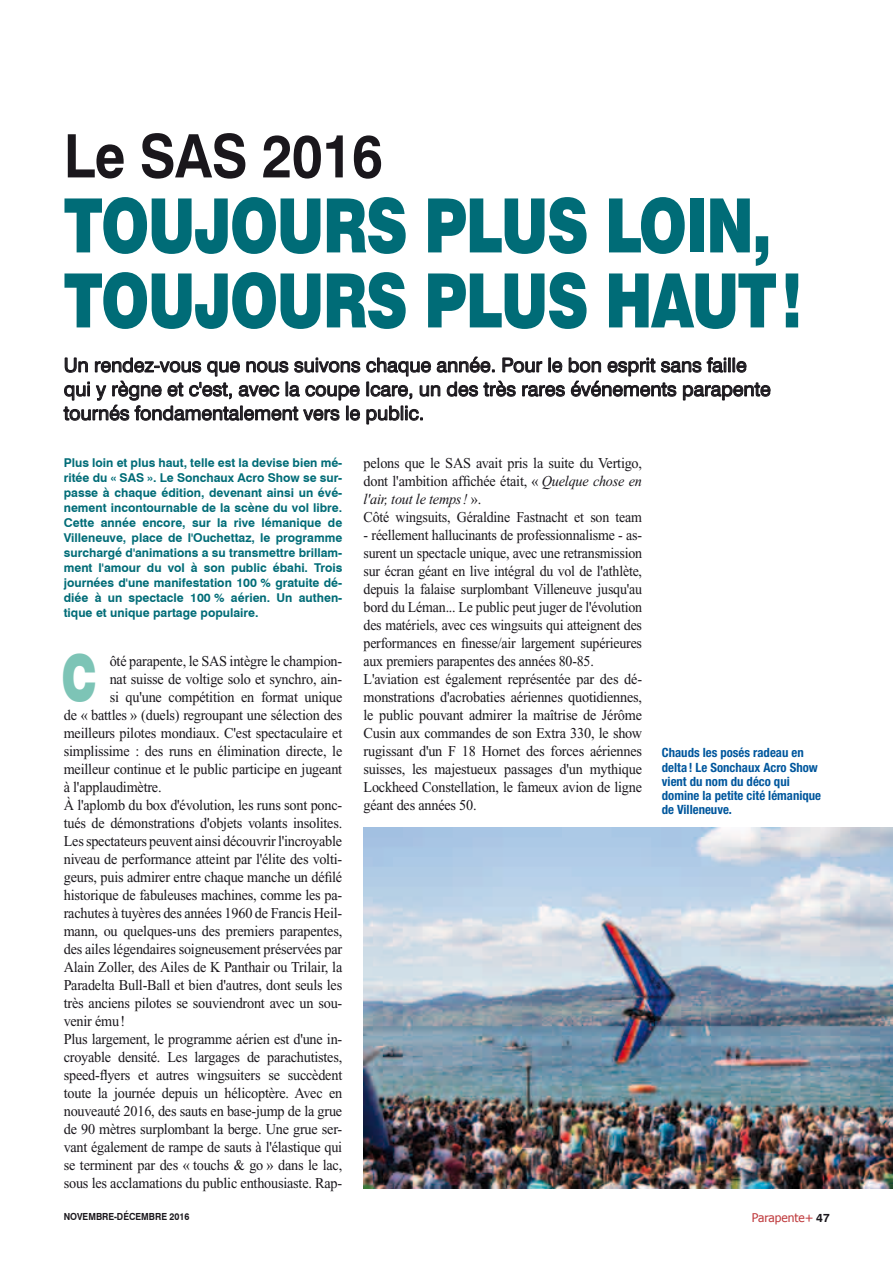
<style>
.page{position:relative;width:893px;height:1263px;background:#fff}
.page>*{position:absolute;margin:0;border:0;box-sizing:border-box;transform-origin:0 0}
.t1{font:900 75px/75px "Swiss 721 BT";letter-spacing:-.025em;color:#006c77;scale:.78 1}
.t2{font:900 66.15px "Swiss 721 BT";color:#7dc4b6;scale:.68 1}
.t3{font:700 60px "Swiss 721 BT";letter-spacing:-.01em;color:#1a171c;scale:.9 1}
.t4{font:19.5px/24px "Swiss 721 BT";color:#1a171c}
.t5{font:15px/18px "Times New Roman";letter-spacing:-.015em;color:#1a171c;scale:.95 1}
.t6{font:15px/18px "Times New Roman";letter-spacing:-.015em;color:#1a171c;scale:.93 1}
.t7{font:700 condensed 12.75px/14.2px "Helvetica Neue";color:#01579d}
.t8{font:700 12.15px/15px "Swiss 721 BT";color:#006c77;text-align:justify}
.t9{font:12px "Tahoma";color:#bf393c}
.t10{font:700 9.75px "Swiss 721 BT";color:#1a171c;scale:.9 1}
.s1{font-style:italic}
.s2{font-family:"Swiss 721 BT";font-weight:700;color:#1a171c}
</style>
<div class="page">
<img style="left:364px;top:827px;width:529px;height:362px">
<svg style="left:63px;top:356px;width:708px;height:69px"></svg>
<h3 class="t3" style="left:64px;top:120px;width:356px">Le SAS 2016</h3>
<h1 class="t1" style="left:64px;top:188px;width:949px">TOUJOURS PLUS LOIN,<br>TOUJOURS PLUS HAUT !</h1>
<h3 class="t4" style="left:64px;top:353px;width:708px">Un rendez-vous que nous suivons chaque année. Pour le bon esprit sans faille qui y règne et c'est, avec la coupe Icare, un des très rares événements parapente tournés fondamentalement vers le public.</h3>
<p class="t8" style="left:64px;top:455px;width:280px">Plus loin et plus haut, telle est la devise bien mé&shy;ritée du « SAS ». Le Sonchaux Acro Show se sur&shy;passe à chaque édition, devenant ainsi un évé&shy;nement incontournable de la scène du vol libre.<br>Cette année encore, sur la rive lémanique de Villeneuve, place de l'Ouchettaz, le programme surchargé d'animations a su transmettre brillam&shy;ment l'amour du vol à son public ébahi. Trois journées d'une manifestation 100 % gratuite dé&shy;diée à un spectacle 100 % aérien. Un authen&shy;tique et unique partage populaire.</p>
<p class="t5" style="left:110px;top:652px;width:246px">ôté parapente, le SAS intègre le champion-</p>
<p class="t5" style="left:110px;top:670px;width:246px">nat suisse de voltige solo et synchro, ain-</p>
<p class="t5" style="left:110px;top:688px;width:246px">si qu'une compétition en format unique</p>
<p class="t5" style="left:64px;top:706px;width:295px">de « battles » (duels) regroupant une sélection des</p>
<p class="t5" style="left:64px;top:724px;width:295px">meilleurs pilotes mondiaux. C'est spectaculaire et</p>
<p class="t5" style="left:64px;top:742px;width:295px">simplissime : des runs en élimination directe, le</p>
<p class="t5" style="left:64px;top:760px;width:295px">meilleur continue et le public participe en jugeant</p>
<p class="t5" style="left:64px;top:778px;width:105px">à l'applaudimètre.</p>
<p class="t5" style="left:64px;top:796px;width:295px">À l'aplomb du box d'évolution, les runs sont ponc-</p>
<p class="t5" style="left:64px;top:814px;width:295px">tués de démonstrations d'objets volants insolites.</p>
<p class="t5" style="left:64px;top:832px;width:295px">Les spectateurs peuvent ainsi découvrir l'incroyable</p>
<p class="t5" style="left:64px;top:850px;width:295px">niveau de performance atteint par l'élite des volti-</p>
<p class="t5" style="left:64px;top:868px;width:295px">geurs, puis admirer entre chaque manche un défilé</p>
<p class="t5" style="left:64px;top:886px;width:295px">historique de fabuleuses machines, comme les pa-</p>
<p class="t5" style="left:64px;top:904px;width:295px">rachutes à tuyères des années 1960 de Francis Heil-</p>
<p class="t5" style="left:64px;top:922px;width:295px">mann, ou quelques-uns des premiers parapentes,</p>
<p class="t5" style="left:64px;top:940px;width:295px">des ailes légendaires soigneusement préservées par</p>
<p class="t5" style="left:64px;top:958px;width:295px">Alain Zoller, des Ailes de K Panthair ou Trilair, la</p>
<p class="t5" style="left:64px;top:976px;width:295px">Paradelta Bull-Ball et bien d'autres, dont seuls les</p>
<p class="t5" style="left:64px;top:994px;width:295px">très anciens pilotes se souviendront avec un sou-</p>
<p class="t5" style="left:64px;top:1012px;width:66px">venir ému!</p>
<p class="t5" style="left:64px;top:1030px;width:295px">Plus largement, le programme aérien est d'une in-</p>
<p class="t5" style="left:64px;top:1048px;width:295px">croyable densité. Les largages de parachutistes,</p>
<p class="t5" style="left:64px;top:1066px;width:295px">speed-flyers et autres wingsuiters se succèdent</p>
<p class="t5" style="left:64px;top:1084px;width:295px">toute la journée depuis un hélicoptère. Avec en</p>
<p class="t5" style="left:64px;top:1102px;width:295px">nouveauté 2016, des sauts en base-jump de la grue</p>
<p class="t5" style="left:64px;top:1120px;width:295px">de 90 mètres surplombant la berge. Une grue ser-</p>
<p class="t5" style="left:64px;top:1138px;width:295px">vant également de rampe de sauts à l'élastique qui</p>
<p class="t5" style="left:64px;top:1156px;width:295px">se terminent par des « touchs &amp; go » dans le lac,</p>
<p class="t5" style="left:64px;top:1174px;width:295px">sous les acclamations du public enthousiaste. Rap-</p>
<h2 class="t2" style="left:62px;top:638px;width:53px">C</h2>
<p class="t5" style="left:364px;top:454px;width:295px">pelons que le SAS avait pris la suite du Vertigo, dont l'ambition affichée était, « <span class="s1">Quelque chose en l'air, tout le temps!</span> ».<br>Côté wingsuits, Géraldine Fastnacht et son team</p>
<p class="t6" style="left:364px;top:526px;width:301px">- réellement hallucinants de professionnalisme - as&shy;surent un spectacle unique, avec une retransmission sur écran géant en live intégral du vol de l'athlète, depuis la falaise surplombant Villeneuve jusqu'au bord du Léman... Le public peut juger de l'évolution des matériels, avec ces wingsuits qui atteignent des performances en finesse/air largement supérieures aux premiers parapentes des années 80-85.<br>L'aviation est également représentée par des dé&shy;monstrations d'acrobaties aériennes quotidiennes, le public pouvant admirer la maîtrise de Jérôme Cusin aux commandes de son Extra 330, le show rugissant d'un F 18 Hornet des forces aériennes suisses, les majestueux passages d'un mythique Lockheed Constellation, le fameux avion de ligne géant des années 50.</p>
<p class="t7" style="left:662px;top:745px;width:161px">Chauds les posés radeau en delta ! Le Sonchaux Acro Show vient du nom du déco qui domine la petite cité lémanique de Villeneuve.</p>
<p class="t10" style="left:64px;top:1211px;width:141px">novembre-décembre 2016</p>
<p class="t9" style="left:752px;top:1209px;width:80px">Parapente+ <span class="s2">47</span></p>
</div>
